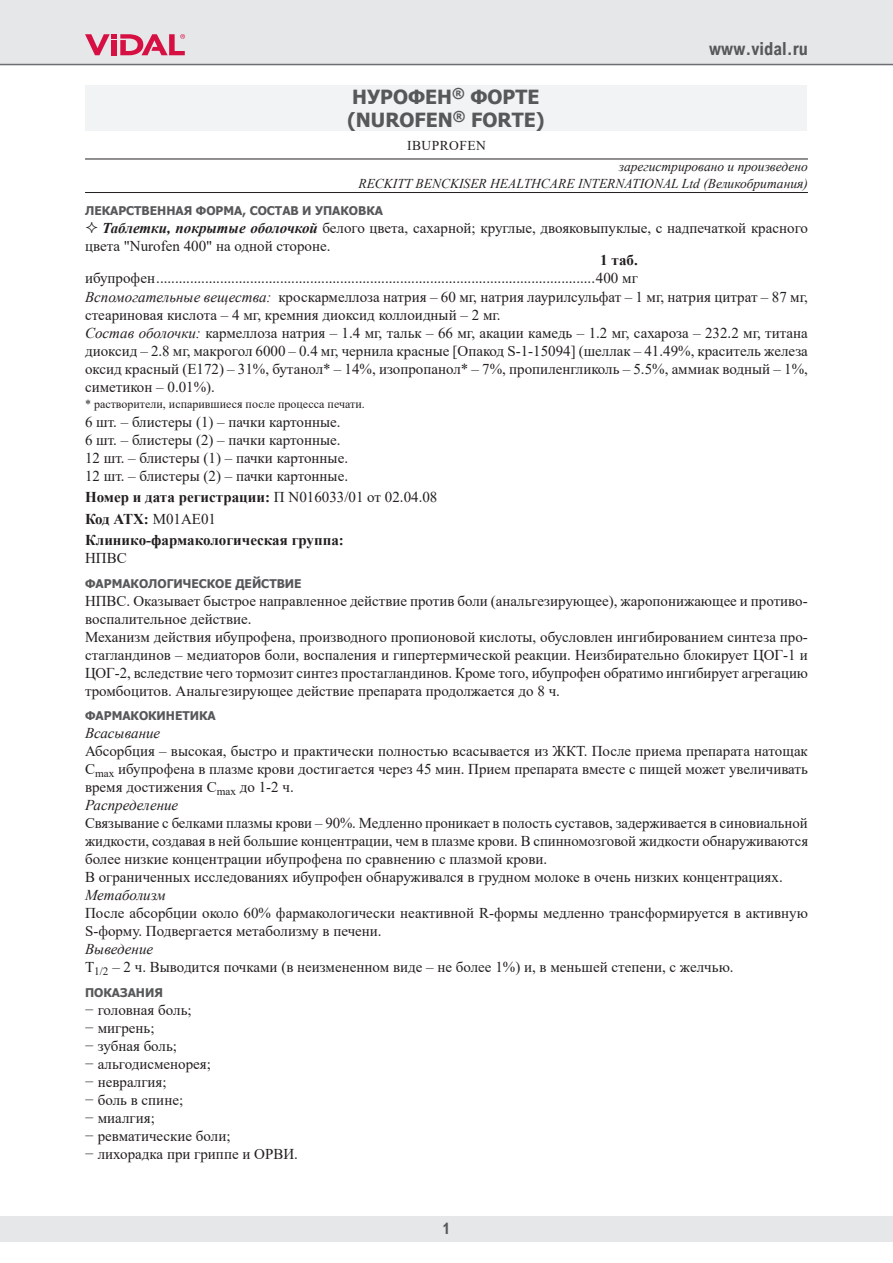
<style>
.page{position:relative;width:893px;height:1263px;background:#fff}
.page>*{position:absolute;margin:0;border:0;box-sizing:border-box;transform-origin:0 0}
.t1{font:700 19.5px/22.5px "Tahoma";color:#57585a}
.t2{font:700 18px "Arial Nova Cond";color:#57585a}
.t3{font:700 15.75px "Arial Nova Cond";color:#57585a}
.t4{font:15px/18px "Times New Roman";color:#231f20}
.t5{font:700 15px/21.1px "Times New Roman";color:#231f20}
.t6{font:italic 15px "Times New Roman";color:#231f20}
.t7{font:italic 13.5px/16.5px "Times New Roman";color:#231f20;text-align:right}
.t8{font:13.5px "Times New Roman";letter-spacing:.035em;color:#231f20}
.t9{font:700 12px "Tahoma";color:#57585a}
.t10{font:12px "Times New Roman";color:#231f20}
.s1{font-weight:700;font-style:italic}
.s2{font-style:italic}
.s3{font-weight:400}
</style>
<div class="page">
<div style="left:0;top:1216px;width:893px;height:26px;background:#e6e7e9"></div>
<div style="left:0;top:0;width:893px;height:64px;background:#e6e7e9"></div>
<svg style="left:85px;top:34px;width:100px;height:21px"></svg>
<hr style="left:0;top:64px;width:893px;height:1px;background:#6c6d70">
<hr style="left:85px;top:159px;width:723px;height:1px;background:#231f20">
<hr style="left:85px;top:192px;width:723px;height:1px;background:#231f20">
<div style="left:85px;top:85px;width:722px;height:46px;background:#f2f3f4"></div>
<p class="t2" style="left:709px;top:38px;width:100px">www.vidal.ru</p>
<h1 class="t1" style="left:347px;top:87px;width:199px">НУРОФЕН<sup>®</sup> ФОРТЕ (NUROFEN<sup>®</sup> FORTE)</h1>
<p class="t8" style="left:407px;top:136px;width:80px">IBUPROFEN</p>
<p class="t7" style="left:358px;top:158px;width:451px">зарегистрировано и произведено<br>RECKITT BENCKISER HEALTHCARE INTERNATIONAL Ltd (Великобритания)</p>
<p class="t9" style="left:85px;top:202px;width:299px">ЛЕКАРСТВЕННАЯ ФОРМА, СОСТАВ И УПАКОВКА</p>
<p class="t4" style="left:85px;top:218px;width:724px;text-indent:17px"><span class="s1">Таблетки, покрытые оболочкой</span> белого цвета, сахарной; круглые, двояковыпуклые, с надпечаткой красного цвета "Nurofen 400" на одной стороне.</p>
<p class="t5" style="left:600px;top:249px;width:39px">1 таб.</p>
<p class="t4" style="left:85px;top:268px;width:724px;line-height:19.5px">ибупрофен.....................................................................................................................400 мг<br><span class="s2">Вспомогательные вещества:</span> кроскармеллоза натрия – 60 мг, натрия лаурилсульфат – 1 мг, натрия цитрат – 87 мг,</p>
<p class="t4" style="left:85px;top:306px;width:724px">стеариновая кислота – 4 мг, кремния диоксид коллоидный – 2 мг.<br><span class="s2">Состав оболочки:</span> кармеллоза натрия – 1.4 мг, тальк – 66 мг, акации камедь – 1.2 мг, сахароза – 232.2 мг, титана диоксид – 2.8 мг, макрогол 6000 – 0.4 мг, чернила красные [Опакод S-1-15094] (шеллак – 41.49%, краситель железа оксид красный (E172) – 31%, бутанол* – 14%, изопропанол* – 7%, пропиленгликоль – 5.5%, аммиак водный – 1%, симетикон – 0.01%).</p>
<p class="t10" style="left:85px;top:396px;width:281px">* растворители, испарившиеся после процесса печати.</p>
<p class="t4" style="left:85px;top:413px;width:265px">6 шт. – блистеры (1) – пачки картонные.<br>6 шт. – блистеры (2) – пачки картонные.<br>12 шт. – блистеры (1) – пачки картонные.<br>12 шт. – блистеры (2) – пачки картонные.</p>
<p class="t5" style="left:85px;top:486px;width:354px">Номер и дата регистрации: <span class="s3">П N016033/01 от 02.04.08<br></span>Код АТХ: <span class="s3">M01AE01<br></span>Клинико-фармакологическая группа:</p>
<p class="t4" style="left:85px;top:548px;width:43px">НПВС</p>
<p class="t9" style="left:85px;top:575px;width:218px">ФАРМАКОЛОГИЧЕСКОЕ ДЕЙСТВИЕ</p>
<p class="t4" style="left:85px;top:591px;width:724px">НПВC. Оказывает быстрое направленное действие против боли (анальгезирующее), жаропонижающее и противо&shy;воспалительное действие.<br>Механизм действия ибупрофена, производного пропионовой кислоты, обусловлен ингибированием синтеза про&shy;стагландинов – медиаторов боли, воспаления и гипертермической реакции. Неизбирательно блокирует ЦОГ-1 и ЦОГ-2, вследствие чего тормозит синтез простагландинов. Кроме того, ибупрофен обратимо ингибирует агрегацию тромбоцитов. Анальгезирующее действие препарата продолжается до 8 ч.</p>
<p class="t9" style="left:85px;top:707px;width:132px">ФАРМАКОКИНЕТИКА</p>
<p class="t6" style="left:85px;top:723px;width:77px">Всасывание</p>
<p class="t4" style="left:85px;top:742px;width:724px">Абсорбция – высокая, быстро и практически полностью всасывается из ЖКТ. После приема препарата натощак С<sub>max</sub> ибупрофена в плазме крови достигается через 45 мин. Прием препарата вместе с пищей может увеличивать время достижения С<sub>max</sub> до 1-2 ч.<br><span class="s2">Распределение</span></p>
<p class="t4" style="left:85px;top:814px;width:725px">Связывание с белками плазмы крови – 90%. Медленно проникает в полость суставов, задерживается в синовиальной жидкости, создавая в ней большие концентрации, чем в плазме крови. В спинномозговой жидкости обнаруживаются более низкие концентрации ибупрофена по сравнению с плазмой крови.<br>В ограниченных исследованиях ибупрофен обнаруживался в грудном молоке в очень низких концентрациях.</p>
<p class="t6" style="left:85px;top:885px;width:82px">Метаболизм</p>
<p class="t4" style="left:85px;top:904px;width:724px">После абсорбции около 60% фармакологически неактивной R-формы медленно трансформируется в активную<br>S-форму. Подвергается метаболизму в печени.</p>
<p class="t4" style="left:85px;top:940px;width:650px"><span class="s2">Выведение<br></span>Т<sub>1/2</sub> – 2 ч. Выводится почками (в неизмененном виде – не более 1%) и, в меньшей степени, с желчью.</p>
<p class="t9" style="left:85px;top:984px;width:79px">ПОКАЗАНИЯ</p>
<p class="t4" style="left:85px;top:1000px;width:214px">− головная боль;<br>− мигрень;<br>− зубная боль;<br>− альгодисменорея;<br>− невралгия;<br>− боль в спине;<br>− миалгия;<br>− ревматические боли;<br>− лихорадка при гриппе и ОРВИ.</p>
<p class="t3" style="left:443px;top:1218px;width:9px">1</p>
</div>
